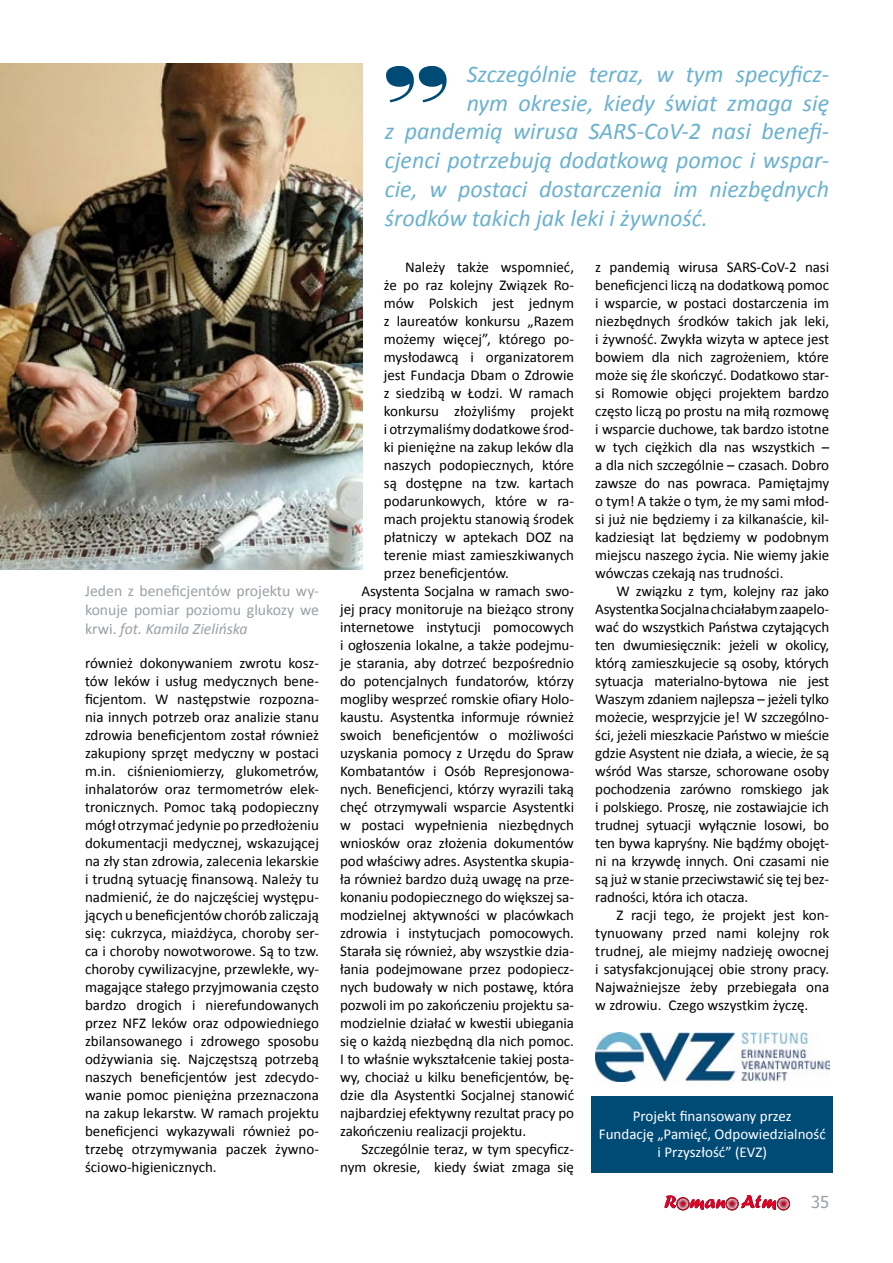
<style>
.page{position:relative;width:893px;height:1263px;background:#fff}
.page>*{position:absolute;margin:0;border:0;box-sizing:border-box;transform-origin:0 0}
.t1{font:90px "Bodnoff";color:#004b76}
.t2{font:italic 24px "Calibri";color:#6ab2cf}
.t3{font:16.5px "Tahoma";color:#99a1a6}
.t4{font:15.75px/18.9px "Calibri";color:#99a1a6;text-align:justify}
.t5{font:15px/18px "Calibri";letter-spacing:-.005em;color:#000;text-align:justify}
.t6{font:15px/18px "Calibri";color:#fff;text-align:center}
.s1{font-style:italic}
</style>
<div class="page">
<svg style="left:664px;top:1195px;width:126px;height:15px"></svg>
<div style="left:591px;top:1096px;width:242px;height:76px;background:#004b76"></div>
<img style="left:595px;top:1032px;width:234px;height:50px">
<img style="left:0;top:64px;width:363px;height:506px">
<p class="t4" style="left:85px;top:580px;width:235px">Jeden z beneficjentów projektu wy&shy;konuje pomiar poziomu glukozy we krwi. <span class="s1">fot. Kamila Zielińska</span></p>
<p class="t5" style="left:85px;top:653px;width:235px">również dokonywaniem zwrotu kosz&shy;tów leków i usług medycznych bene&shy;ficjentom. W następstwie rozpozna&shy;nia innych potrzeb oraz analizie stanu zdrowia beneficjentom został również zakupiony sprzęt medyczny w postaci m.in. ciśnieniomierzy, glukometrów, inhalatorów oraz termometrów elek&shy;tronicznych. Pomoc taką podopieczny mógł otrzymać jedynie po przedłożeniu dokumentacji medycznej, wskazującej na zły stan zdrowia, zalecenia lekarskie i trudną sytuację finansową. Należy tu nadmienić, że do najczęściej występu&shy;jących u beneficjentów chorób zaliczają się: cukrzyca, miażdżyca, choroby ser&shy;ca i choroby nowotworowe. Są to tzw. choroby cywilizacyjne, przewlekłe, wy&shy;magające stałego przyjmowania często bardzo drogich i nierefundowanych przez NFZ leków oraz odpowiedniego zbilansowanego i zdrowego sposobu odżywiania się. Najczęstszą potrzebą naszych beneficjentów jest zdecydo&shy;wanie pomoc pieniężna przeznaczona na zakup lekarstw. W ramach projektu beneficjenci wykazywali również po&shy;trzebę otrzymywania paczek żywno&shy;ściowo-higienicznych.</p>
<h2 class="t2" style="left:467px;top:59px;width:364px">Szczególnie teraz, w tym specyficz-</h2>
<h2 class="t2" style="left:467px;top:88px;width:364px">nym okresie, kiedy świat zmaga się</h2>
<h2 class="t2" style="left:385px;top:117px;width:446px">z pandemią wirusa SARS-CoV-2 nasi benefi-</h2>
<h2 class="t2" style="left:385px;top:145px;width:446px">cjenci potrzebują dodatkową pomoc i wspar-</h2>
<h2 class="t2" style="left:385px;top:174px;width:446px">cie, w postaci dostarczenia im niezbędnych</h2>
<h2 class="t2" style="left:385px;top:203px;width:324px">środków takich jak leki i żywność.</h2>
<h1 class="t1" style="left:384px;top:1px;width:67px">„</h1>
<p class="t5" style="left:405px;top:257px;width:171px">Należy także wspomnieć,</p>
<p class="t5" style="left:384px;top:275px;width:192px">że po raz kolejny Związek Ro-</p>
<p class="t5" style="left:384px;top:293px;width:192px">mów Polskich jest jednym</p>
<p class="t5" style="left:384px;top:311px;width:192px">z laureatów konkursu „Razem</p>
<p class="t5" style="left:384px;top:329px;width:192px">możemy więcej”, którego po-</p>
<p class="t5" style="left:384px;top:347px;width:192px">mysłodawcą i organizatorem</p>
<p class="t5" style="left:384px;top:365px;width:192px">jest Fundacja Dbam o Zdrowie</p>
<p class="t5" style="left:384px;top:383px;width:192px">z siedzibą w Łodzi. W ramach</p>
<p class="t5" style="left:384px;top:401px;width:192px">konkursu złożyliśmy projekt</p>
<p class="t5" style="left:384px;top:419px;width:192px">i otrzymaliśmy dodatkowe środ-</p>
<p class="t5" style="left:384px;top:437px;width:192px">ki pieniężne na zakup leków dla</p>
<p class="t5" style="left:384px;top:455px;width:192px">naszych podopiecznych, które</p>
<p class="t5" style="left:384px;top:473px;width:192px">są dostępne na tzw. kartach</p>
<p class="t5" style="left:384px;top:491px;width:192px">podarunkowych, które w ra-</p>
<p class="t5" style="left:384px;top:509px;width:192px">mach projektu stanowią środek</p>
<p class="t5" style="left:384px;top:527px;width:192px">płatniczy w aptekach DOZ na</p>
<p class="t5" style="left:384px;top:545px;width:192px">terenie miast zamieszkiwanych</p>
<p class="t5" style="left:384px;top:563px;width:127px">przez beneficjentów.</p>
<p class="t5" style="left:361px;top:581px;width:214px">Asystenta Socjalna w ramach swo-</p>
<p class="t5" style="left:340px;top:599px;width:235px">jej pracy monitoruje na bieżąco strony</p>
<p class="t5" style="left:340px;top:617px;width:235px">internetowe instytucji pomocowych</p>
<p class="t5" style="left:340px;top:635px;width:235px">i ogłoszenia lokalne, a także podejmu-</p>
<p class="t5" style="left:340px;top:653px;width:235px">je starania, aby dotrzeć bezpośrednio</p>
<p class="t5" style="left:340px;top:671px;width:235px">do potencjalnych fundatorów, którzy</p>
<p class="t5" style="left:340px;top:689px;width:235px">mogliby wesprzeć romskie ofiary Holo-</p>
<p class="t5" style="left:340px;top:707px;width:235px">kaustu. Asystentka informuje również</p>
<p class="t5" style="left:340px;top:725px;width:235px">swoich beneficjentów o możliwości</p>
<p class="t5" style="left:340px;top:743px;width:235px">uzyskania pomocy z Urzędu do Spraw</p>
<p class="t5" style="left:340px;top:761px;width:235px">Kombatantów i Osób Represjonowa-</p>
<p class="t5" style="left:340px;top:779px;width:235px">nych. Beneficjenci, którzy wyrazili taką</p>
<p class="t5" style="left:340px;top:797px;width:235px">chęć otrzymywali wsparcie Asystentki</p>
<p class="t5" style="left:340px;top:815px;width:235px">w postaci wypełnienia niezbędnych</p>
<p class="t5" style="left:340px;top:833px;width:235px">wniosków oraz złożenia dokumentów</p>
<p class="t5" style="left:340px;top:851px;width:235px">pod właściwy adres. Asystentka skupia-</p>
<p class="t5" style="left:340px;top:869px;width:235px">ła również bardzo dużą uwagę na prze-</p>
<p class="t5" style="left:340px;top:887px;width:235px">konaniu podopiecznego do większej sa-</p>
<p class="t5" style="left:340px;top:905px;width:235px">modzielnej aktywności w placówkach</p>
<p class="t5" style="left:340px;top:923px;width:235px">zdrowia i instytucjach pomocowych.</p>
<p class="t5" style="left:340px;top:941px;width:235px">Starała się również, aby wszystkie dzia-</p>
<p class="t5" style="left:340px;top:959px;width:235px">łania podejmowane przez podopiecz-</p>
<p class="t5" style="left:340px;top:977px;width:235px">nych budowały w nich postawę, która</p>
<p class="t5" style="left:340px;top:995px;width:235px">pozwoli im po zakończeniu projektu sa-</p>
<p class="t5" style="left:340px;top:1013px;width:235px">modzielnie działać w kwestii ubiegania</p>
<p class="t5" style="left:340px;top:1031px;width:235px">się o każdą niezbędną dla nich pomoc.</p>
<p class="t5" style="left:340px;top:1049px;width:235px">I to właśnie wykształcenie takiej posta-</p>
<p class="t5" style="left:340px;top:1067px;width:235px">wy, chociaż u kilku beneficjentów, bę-</p>
<p class="t5" style="left:340px;top:1085px;width:235px">dzie dla Asystentki Socjalnej stanowić</p>
<p class="t5" style="left:340px;top:1103px;width:235px">najbardziej efektywny rezultat pracy po</p>
<p class="t5" style="left:340px;top:1121px;width:187px">zakończeniu realizacji projektu.</p>
<p class="t5" style="left:361px;top:1139px;width:214px">Szczególnie teraz, w tym specyficz-</p>
<p class="t5" style="left:340px;top:1157px;width:235px">nym okresie, kiedy świat zmaga się</p>
<p class="t5" style="left:595px;top:257px;width:235px">z pandemią wirusa SARS-CoV-2 nasi beneficjenci liczą na dodatkową pomoc i wsparcie, w postaci dostarczenia im niezbędnych środków takich jak leki, i żywność. Zwykła wizyta w aptece jest bowiem dla nich zagrożeniem, które może się źle skończyć. Dodatkowo star&shy;si Romowie objęci projektem bardzo często liczą po prostu na miłą rozmowę i wsparcie duchowe, tak bardzo istotne w tych ciężkich dla nas wszystkich – a dla nich szczególnie – czasach. Dobro zawsze do nas powraca. Pamiętajmy o tym! A także o tym, że my sami młod&shy;si już nie będziemy i za kilkanaście, kil&shy;kadziesiąt lat będziemy w podobnym miejscu naszego życia. Nie wiemy jakie wówczas czekają nas trudności.</p>
<p class="t5" style="left:595px;top:581px;width:235px;text-indent:21px">W związku z tym, kolejny raz jako Asystentka Socjalna chciałabym zaapelo&shy;wać do wszystkich Państwa czytających ten dwumiesięcznik: jeżeli w okolicy, którą zamieszkujecie są osoby, których sytuacja materialno-bytowa nie jest Waszym zdaniem najlepsza – jeżeli tylko możecie, wesprzyjcie je! W szczególno&shy;ści, jeżeli mieszkacie Państwo w mieście gdzie Asystent nie działa, a wiecie, że są wśród Was starsze, schorowane osoby pochodzenia zarówno romskiego jak i polskiego. Proszę, nie zostawiajcie ich trudnej sytuacji wyłącznie losowi, bo ten bywa kapryśny. Nie bądźmy obojęt&shy;ni na krzywdę innych. Oni czasami nie są już w stanie przeciwstawić się tej bez&shy;radności, która ich otacza.</p>
<p class="t5" style="left:595px;top:905px;width:235px;text-indent:21px">Z racji tego, że projekt jest kon&shy;tynuowany przed nami kolejny rok trudnej, ale miejmy nadzieję owocnej i satysfakcjonującej obie strony pracy.<br>Najważniejsze żeby przebiegała ona w zdrowiu. Czego wszystkim życzę.</p>
<p class="t6" style="left:599px;top:1106px;width:228px">Projekt finansowany przez<br>Fundację „Pamięć, Odpowiedzialność i Przyszłość” (EVZ)</p>
<p class="t3" style="left:811px;top:1190px;width:10px">35</p>
</div>
